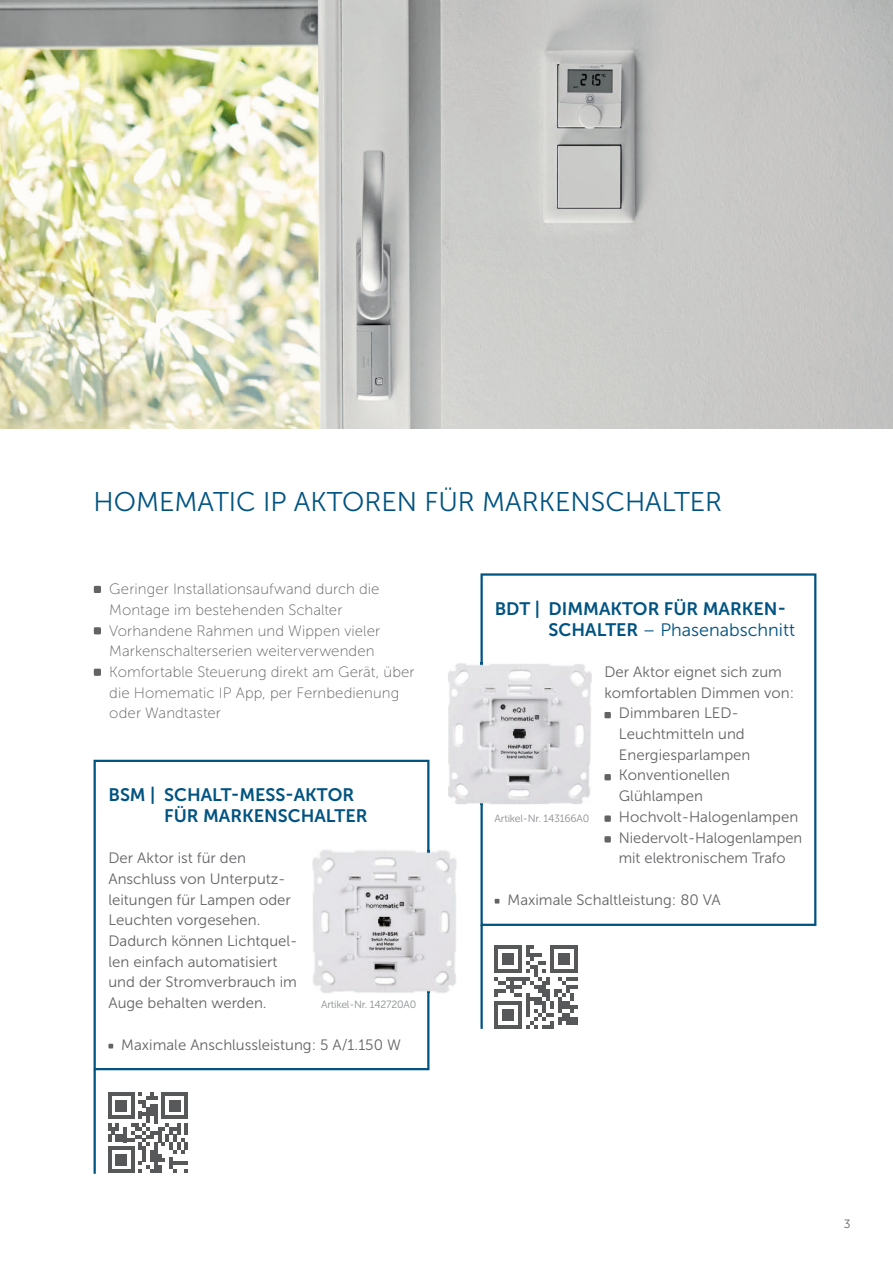
<style>
.page{position:relative;width:893px;height:1263px;background:#fff}
.page>*{position:absolute;margin:0;border:0;box-sizing:border-box;transform-origin:0 0}
.t1{font:27px "Museo Sans 300";color:#005381}
.t2{font:18px/20.7px "Museo Sans 700";color:#005381}
.t3{font:18px "Museo Sans 300";color:#005381}
.t4{font:15px/20.7px "Museo Sans 300";color:#636366}
.t5{font:15px/20.7px "Museo Sans 100";letter-spacing:.005em;color:#636366}
.t6{font:12px "Museo Sans 300";color:#636366}
.t7{font:10.5px "Museo Sans 300";letter-spacing:-.02em;color:#8a8c8f}
.s1{font-family:"Museo Sans 700"}
</style>
<div class="page">
<svg style="left:480px;top:573px;width:336px;height:353px"></svg>
<svg style="left:94px;top:760px;width:335px;height:310px"></svg>
<svg style="left:108px;top:1092px;width:80px;height:81px"></svg>
<img style="left:0;top:0;width:893px;height:428px">
<svg style="left:94px;top:586px;width:7px;height:7px"></svg>
<svg style="left:94px;top:627px;width:7px;height:7px"></svg>
<svg style="left:94px;top:669px;width:7px;height:7px"></svg>
<svg style="left:604px;top:712px;width:7px;height:6px"></svg>
<svg style="left:604px;top:774px;width:7px;height:6px"></svg>
<svg style="left:604px;top:815px;width:7px;height:7px"></svg>
<svg style="left:604px;top:836px;width:7px;height:6px"></svg>
<svg style="left:495px;top:899px;width:4px;height:4px"></svg>
<svg style="left:108px;top:1044px;width:5px;height:4px"></svg>
<img style="left:312px;top:849px;width:145px;height:144px">
<img style="left:313px;top:850px;width:143px;height:142px">
<img style="left:427px;top:850px;width:2px;height:142px">
<img style="left:448px;top:662px;width:144px;height:142px">
<img style="left:480px;top:662px;width:3px;height:142px">
<hr style="left:480px;top:925px;width:3px;height:104px;background:#005381">
<hr style="left:94px;top:1070px;width:2px;height:104px;background:#005381">
<svg style="left:494px;top:945px;width:84px;height:83px"></svg>
<img style="left:372px;top:892px;width:22px;height:9px">
<h1 class="t1" style="left:94px;top:487px;width:630px">HOMEMATIC IP AKTOREN FÜR MARKENSCHALTER</h1>
<p class="t5" style="left:109px;top:579px;width:307px">Geringer Installationsaufwand durch die Montage im bestehenden Schalter Vorhandene Rahmen und Wippen vieler Markenschalterserien weiterverwenden Komfortable Steuerung direkt am Gerät, über die Homematic IP App, per Fernbedienung oder Wandtaster</p>
<p class="t2" style="left:164px;top:784px;width:205px;text-indent:-56px">BSM | SCHALT-MESS-AKTOR<br>FÜR MARKENSCHALTER</p>
<p class="t4" style="left:108px;top:848px;width:191px">Der Aktor ist für den<br>Anschluss von Unterputz&shy;leitungen für Lampen oder<br>Leuchten vorgesehen.<br>Dadurch können Lichtquel&shy;len einfach automatisiert und der Stromverbrauch im<br>Auge behalten werden.</p>
<p class="t4" style="left:121px;top:1034px;width:281px">Maximale Anschlussleistung: 5 A/1.150 W</p>
<p class="t7" style="left:321px;top:999px;width:97px">Artikel-Nr. 142720A0</p>
<p class="t2" style="left:495px;top:598px;width:293px">BDT | DIMMAKTOR FÜR MARKEN-</p>
<p class="t3" style="left:549px;top:620px;width:248px"><span class="s1">SCHALTER</span> – Phasenabschnitt</p>
<p class="t4" style="left:604px;top:661px;width:179px">Der Aktor eignet sich zum</p>
<p class="t4" style="left:604px;top:682px;width:191px">komfortablen Dimmen von:</p>
<p class="t4" style="left:619px;top:703px;width:121px">Dimmbaren LED-</p>
<p class="t4" style="left:619px;top:724px;width:127px">Leuchtmitteln und</p>
<p class="t4" style="left:619px;top:744px;width:133px">Energiesparlampen</p>
<p class="t4" style="left:619px;top:765px;width:113px">Konventionellen</p>
<p class="t4" style="left:619px;top:786px;width:86px">Glühlampen</p>
<p class="t4" style="left:619px;top:806px;width:181px">Hochvolt-Halogenlampen</p>
<p class="t4" style="left:619px;top:827px;width:185px">Niedervolt-Halogenlampen</p>
<p class="t4" style="left:619px;top:848px;width:168px">mit elektronischem Trafo</p>
<p class="t4" style="left:507px;top:889px;width:215px">Maximale Schaltleistung: 80 VA</p>
<p class="t7" style="left:495px;top:812px;width:96px">Artikel-Nr. 143166A0</p>
<p class="t6" style="left:844px;top:1217px;width:8px">3</p>
</div>
